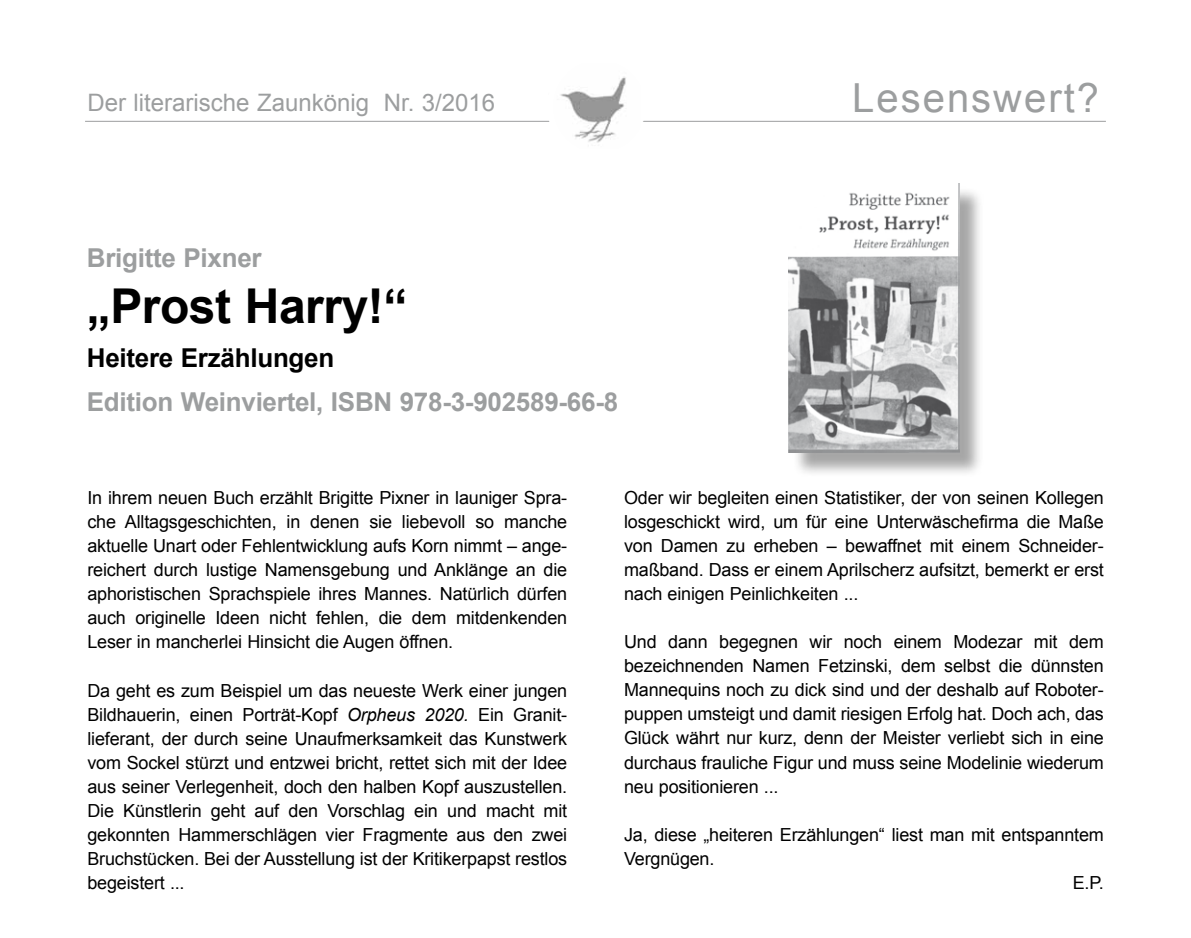
<style>
.page{position:relative;width:1191px;height:938px;background:#fff}
.page>*{position:absolute;margin:0;border:0;box-sizing:border-box;transform-origin:0 0}
.t1{font:700 48px "Arial";letter-spacing:-.01em;color:#000}
.t2{font:40px "Arial";letter-spacing:.05em;color:#9c9e9f}
.t3{font:700 26px "Arial";letter-spacing:-.01em;color:#9c9e9f}
.t4{font:700 26px "Arial";letter-spacing:-.01em;color:#000}
.t5{font:24px "Arial";color:#9c9e9f}
.t6{font:18px/24px "Arial";letter-spacing:-.01em;color:#000;text-align:justify}
.s1{font-style:italic}
</style>
<div class="page">
<div style="left:791px;top:186px;width:193px;height:291px;background:#000;opacity:.35"></div>
<img style="left:788px;top:183px;width:171px;height:270px">
<hr style="left:85px;top:121px;width:1021px;height:1px;background:#9c9e9f">
<div style="left:547px;top:60px;width:92px;height:92px;background:#fff;border-radius:50%"></div>
<div style="left:553px;top:60px;width:92px;height:92px;background:#fff;border-radius:50%"></div>
<img style="left:560px;top:77px;width:66px;height:66px">
<h3 class="t5" style="left:88px;top:87px;width:409px">Der literarische Zaunkönig Nr. 3/2016</h3>
<h2 class="t2" style="left:852px;top:72px;width:248px">Lesenswert?</h2>
<h3 class="t3" style="left:87px;top:240px;width:176px">Brigitte Pixner</h3>
<h1 class="t1" style="left:87px;top:274px;width:322px">„Prost Harry!“</h1>
<h3 class="t4" style="left:87px;top:340px;width:249px">Heitere Erzählungen</h3>
<h3 class="t3" style="left:87px;top:384px;width:533px">Edition Weinviertel, ISBN 978-3-902589-66-8</h3>
<p class="t6" style="left:87px;top:486px;width:481px">In ihrem neuen Buch erzählt Brigitte Pixner in launiger Spra&shy;che Alltagsgeschichten, in denen sie liebevoll so manche aktuelle Unart oder Fehlentwicklung aufs Korn nimmt – ange&shy;reichert durch lustige Namensgebung und Anklänge an die aphoristischen Sprachspiele ihres Mannes. Natürlich dürfen auch originelle Ideen nicht fehlen, die dem mitdenkenden Leser in mancherlei Hinsicht die Augen öffnen.</p>
<p class="t6" style="left:87px;top:678px;width:481px">Da geht es zum Beispiel um das neueste Werk einer jungen Bildhauerin, einen Porträt-Kopf <span class="s1">Orpheus 2020.</span> Ein Granit&shy;lieferant, der durch seine Unaufmerksamkeit das Kunstwerk vom Sockel stürzt und entzwei bricht, rettet sich mit der Idee aus seiner Verlegenheit, doch den halben Kopf auszustellen.<br>Die Künstlerin geht auf den Vorschlag ein und macht mit gekonnten Hammerschlägen vier Fragmente aus den zwei Bruchstücken. Bei der Ausstellung ist der Kritikerpapst restlos begeistert ...</p>
<p class="t6" style="left:624px;top:486px;width:481px">Oder wir begleiten einen Statistiker, der von seinen Kollegen losgeschickt wird, um für eine Unterwäschefirma die Maße von Damen zu erheben – bewaffnet mit einem Schneider&shy;maßband. Dass er einem Aprilscherz aufsitzt, bemerkt er erst nach einigen Peinlichkeiten ...</p>
<p class="t6" style="left:624px;top:630px;width:481px">Und dann begegnen wir noch einem Modezar mit dem bezeichnenden Namen Fetzinski, dem selbst die dünnsten Mannequins noch zu dick sind und der deshalb auf Roboter&shy;puppen umsteigt und damit riesigen Erfolg hat. Doch ach, das Glück währt nur kurz, denn der Meister verliebt sich in eine durchaus frauliche Figur und muss seine Modelinie wiederum neu positionieren ...</p>
<p class="t6" style="left:624px;top:822px;width:481px">Ja, diese „heiteren Erzählungen“ liest man mit entspanntem</p>
<p class="t6" style="left:624px;top:846px;width:92px">Vergnügen.</p>
<p class="t6" style="left:1072px;top:870px;width:33px">E.P.</p>
</div>
